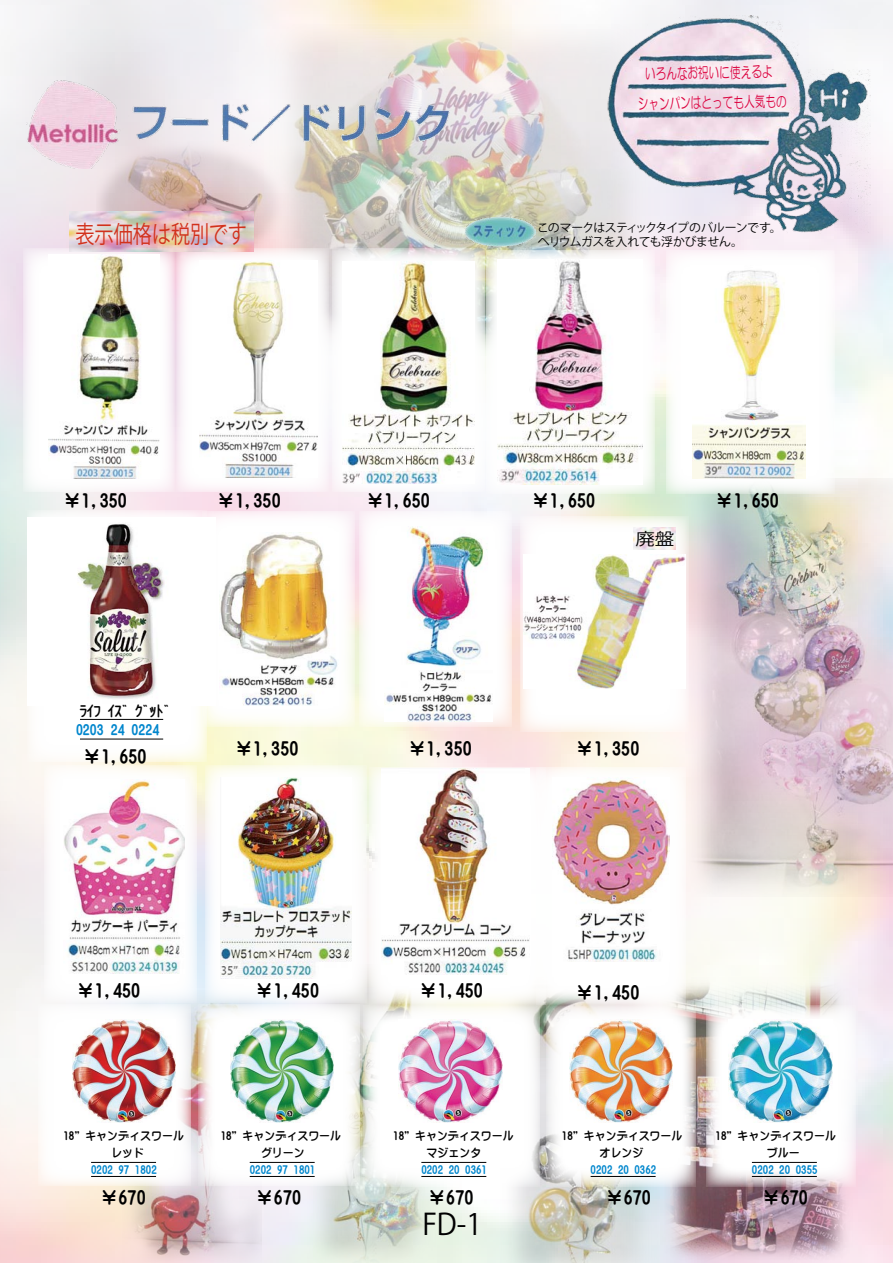
<style>
.page{position:relative;width:893px;height:1263px;background:#fff}
.page>*{position:absolute;margin:0;border:0;box-sizing:border-box;transform-origin:0 0}
.t1{font:29.25px "Koz Go Pro";color:#000;scale:.96 1}
.t2{font:24.15px "Koz Go Pro";color:#d2311c;scale:.79 1}
.t3{font:18.15px "Yenti EG Extra SJIS";color:#000}
.t4{font:16.8px "Koz Go Pro";color:#000;scale:1.16 1}
.t5{font:15.15px/29.8px "HG Maru Gothic MPRO";color:#dc013e;text-align:center;scale:.7 1}
.t6{font:13.95px "Yenti EG Extra SJIS";color:#000}
.t7{font:13.95px "Yenti EG Extra SJIS";color:#0086cd}
.t8{font:11.85px/14.2px "Koz Go Pro";letter-spacing:-.05em;color:#000}
.t9{font:10.95px "Yenti EG Extra SJIS";color:#000}
.t10{font:10.95px "Yenti EG Extra SJIS";color:#0086cd}
</style>
<div class="page">
<img style="left:0;top:0;width:893px;height:1263px">
<h2 class="t2" style="left:76px;top:218px;width:219px">表示価格は税別です</h2>
<p class="t3" style="left:63px;top:492px;width:65px">￥1,350</p>
<p class="t3" style="left:217px;top:492px;width:65px">￥1,350</p>
<p class="t3" style="left:366px;top:492px;width:65px">￥1,650</p>
<p class="t6" style="left:80px;top:703px;width:92px">ﾗｲﾌ ｲｽﾞ ｸﾞｯﾄﾞ</p>
<p class="t7" style="left:76px;top:723px;width:85px">0203 24 0224</p>
<p class="t5" style="left:637px;top:59px;width:214px;rotate:-1deg">いろんなお祝いに使えるよ<br>シャンパンはとっても人気もの</p>
<p class="t8" style="left:537px;top:221px;width:246px">このマークはスティックタイプのバルーンです。ヘリウムガスを入れても浮かびません。</p>
<p class="t3" style="left:532px;top:492px;width:65px">￥1,650</p>
<p class="t3" style="left:716px;top:492px;width:65px">￥1,650</p>
<p class="t4" style="left:635px;top:527px;width:35px">廃盤</p>
<p class="t3" style="left:83px;top:747px;width:65px">￥1,650</p>
<p class="t3" style="left:235px;top:739px;width:65px">￥1,350</p>
<p class="t3" style="left:408px;top:739px;width:65px">￥1,350</p>
<p class="t3" style="left:576px;top:739px;width:65px">￥1,350</p>
<p class="t3" style="left:77px;top:982px;width:65px">￥1,450</p>
<p class="t3" style="left:256px;top:982px;width:65px">￥1,450</p>
<p class="t3" style="left:420px;top:982px;width:65px">￥1,450</p>
<p class="t3" style="left:576px;top:983px;width:65px">￥1,450</p>
<p class="t9" style="left:63px;top:1130px;width:122px">18”キャンディスワール</p>
<p class="t9" style="left:221px;top:1130px;width:122px">18”キャンディスワール</p>
<p class="t9" style="left:393px;top:1130px;width:122px">18”キャンディスワール</p>
<p class="t9" style="left:562px;top:1130px;width:122px">18”キャンディスワール</p>
<p class="t9" style="left:716px;top:1130px;width:122px">18”キャンディスワール</p>
<p class="t9" style="left:111px;top:1147px;width:34px">レッド</p>
<p class="t10" style="left:250px;top:1164px;width:67px">0202 97 1801</p>
<p class="t9" style="left:261px;top:1147px;width:45px">グリーン</p>
<p class="t9" style="left:767px;top:1147px;width:34px">ブルー</p>
<p class="t9" style="left:427px;top:1147px;width:56px">マジェンタ</p>
<p class="t9" style="left:600px;top:1147px;width:45px">オレンジ</p>
<p class="t10" style="left:421px;top:1164px;width:67px">0202 20 0361</p>
<p class="t10" style="left:591px;top:1164px;width:67px">0202 20 0362</p>
<p class="t10" style="left:91px;top:1164px;width:67px">0202 97 1802</p>
<p class="t10" style="left:752px;top:1164px;width:67px">0202 20 0355</p>
<p class="t3" style="left:100px;top:1188px;width:47px">￥670</p>
<p class="t3" style="left:256px;top:1188px;width:47px">￥670</p>
<p class="t3" style="left:428px;top:1188px;width:47px">￥670</p>
<p class="t3" style="left:606px;top:1188px;width:47px">￥670</p>
<p class="t3" style="left:763px;top:1188px;width:47px">￥670</p>
<h1 class="t1" style="left:422px;top:1205px;width:63px">FD-1</h1>
</div>
